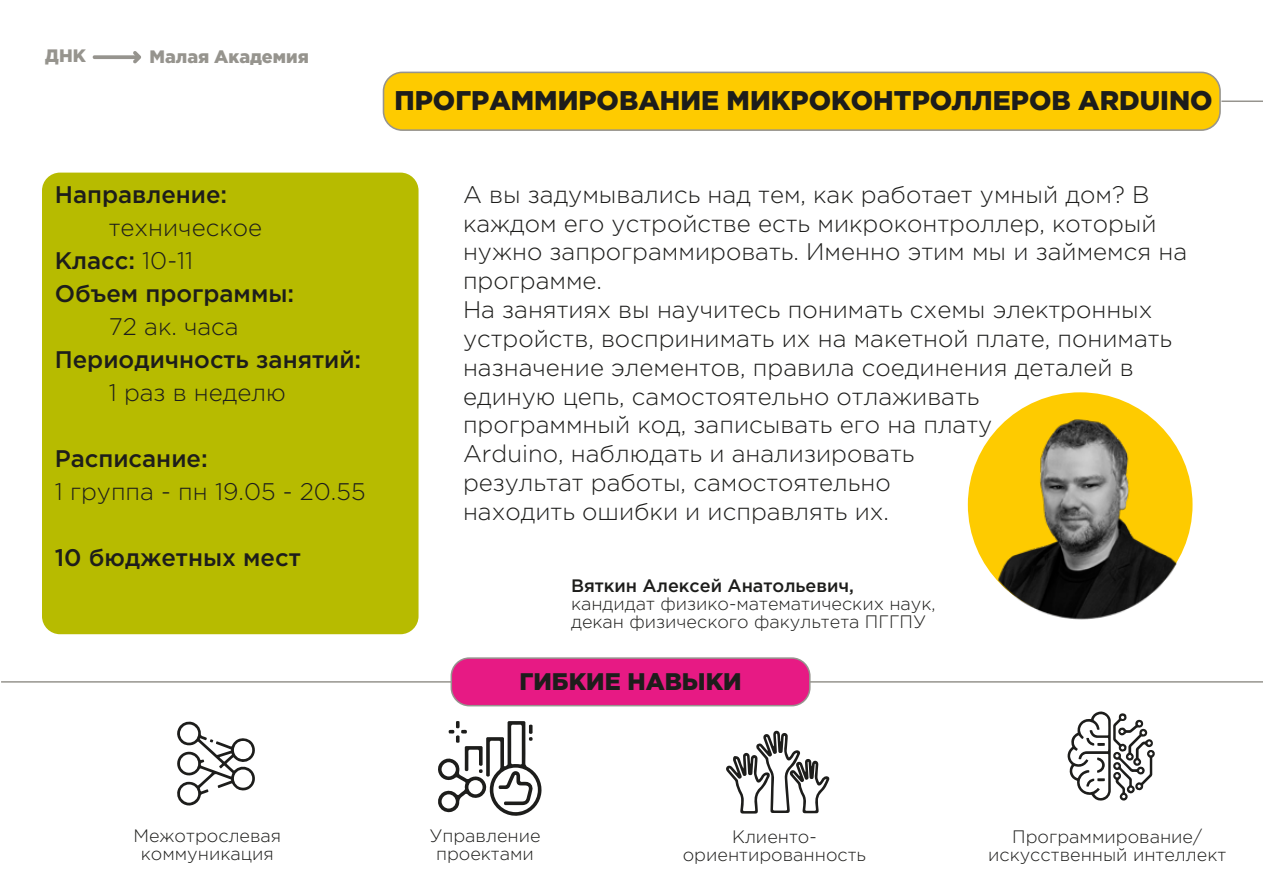
<style>
.page{position:relative;width:1263px;height:893px;background:#fff}
.page>*{position:absolute;margin:0;border:0;box-sizing:border-box;transform-origin:0 0}
.t1{font:900 27px "Gotham Pro";color:#1d1d1b}
.t2{font:300 24px/28.8px "Gotham Pro";color:#1d1d1b}
.t3{font:500 24px/33px "Gotham Pro";color:#1d1d1b}
.t4{font:900 24px "Gotham Pro";color:#1d1d1b}
.t5{font:300 18px/18px "Gotham Pro";color:#1d1d1b;text-align:center}
.t6{font:500 18px "Gotham Pro";color:#1d1d1b}
.t7{font:900 18px "Gotham Pro";color:#96948e}
.s1{font-weight:300}
</style>
<div class="page">
<div style="left:42px;top:173px;width:376px;height:461px;background:#b7bb00;border-radius:18px"></div>
<div style="left:383px;top:72px;width:837px;height:58px;background:#fecb00;border-radius:19px"></div>
<div style="left:383px;top:72px;width:838px;height:59px;border:2px solid #96948e;border-radius:19px"></div>
<div style="left:451px;top:658px;width:359px;height:48px;background:#e71a84;border-radius:18px"></div>
<div style="left:451px;top:657px;width:359px;height:49px;border:2px solid #96948e;border-radius:18px"></div>
<hr style="left:1px;top:681px;width:450px;height:2px;background:#96948e">
<hr style="left:810px;top:681px;width:453px;height:2px;background:#96948e">
<hr style="left:1221px;top:101px;width:42px;height:1px;background:#96948e">
<svg style="left:92px;top:51px;width:49px;height:13px"></svg>
<svg style="left:438px;top:721px;width:104px;height:95px"></svg>
<div style="left:442px;top:762px;width:14px;height:14px;background:#fff;border-radius:50%"></div>
<div style="left:442px;top:794px;width:14px;height:14px;background:#fff;border-radius:50%"></div>
<div style="left:468px;top:780px;width:15px;height:14px;background:#fff;border-radius:50%"></div>
<svg style="left:177px;top:721px;width:78px;height:85px"></svg>
<svg style="left:1067px;top:711px;width:88px;height:90px"></svg>
<svg style="left:726px;top:731px;width:104px;height:83px"></svg>
<img style="left:967px;top:392px;width:226px;height:228px">
<p class="t7" style="left:45px;top:45px;width:42px">ДНК</p>
<p class="t7" style="left:149px;top:46px;width:161px">Малая Академия</p>
<p class="t3" style="left:55px;top:177px;width:174px">Направление:</p>
<p class="t3" style="left:55px;top:210px;width:241px;text-indent:54px"><span class="s1">техническое<br></span>Класс: <span class="s1">10-11<br></span>Объем программы:</p>
<p class="t2" style="left:109px;top:312px;width:131px">72 ак. часа</p>
<p class="t3" style="left:55px;top:342px;width:308px">Периодичность занятий:</p>
<p class="t2" style="left:109px;top:378px;width:179px">1 раз в неделю</p>
<p class="t3" style="left:55px;top:441px;width:154px">Расписание:</p>
<p class="t2" style="left:55px;top:477px;width:312px">1 группа - пн 19.05 - 20.55</p>
<p class="t3" style="left:55px;top:540px;width:247px">10 бюджетных мест</p>
<p class="t1" style="left:394px;top:85px;width:820px">ПРОГРАММИРОВАНИЕ МИКРОКОНТРОЛЛЕРОВ ARDUINO</p>
<p class="t2" style="left:463px;top:180px;width:726px">А вы задумывались над тем, как работает умный дом? В каждом его устройстве есть микроконтроллер, который нужно запрограммировать. Именно этим мы и займемся на программе.<br>На занятиях вы научитесь понимать схемы электронных устройств, воспринимать их на макетной плате, понимать назначение элементов, правила соединения деталей в единую цепь, самостоятельно отлаживать<br>программный код, записывать его на плату<br>Arduino, наблюдать и анализировать<br>результат работы, самостоятельно<br>находить ошибки и исправлять их.</p>
<p class="t6" style="left:571px;top:575px;width:285px">Вяткин Алексей Анатольевич,</p>
<p class="t5" style="left:571px;top:595px;width:366px;text-align:left">кандидат физико-математических наук, декан физического факультета ПГГПУ</p>
<p class="t4" style="left:519px;top:668px;width:224px">ГИБКИЕ НАВЫКИ</p>
<p class="t5" style="left:133px;top:827px;width:149px">Межотрослевая коммуникация</p>
<p class="t5" style="left:988px;top:827px;width:240px">Программирование/ искусственный интеллект</p>
<p class="t5" style="left:429px;top:826px;width:113px">Управление проектами</p>
<p class="t5" style="left:683px;top:828px;width:185px">Клиенто&shy;ориентированность</p>
</div>
